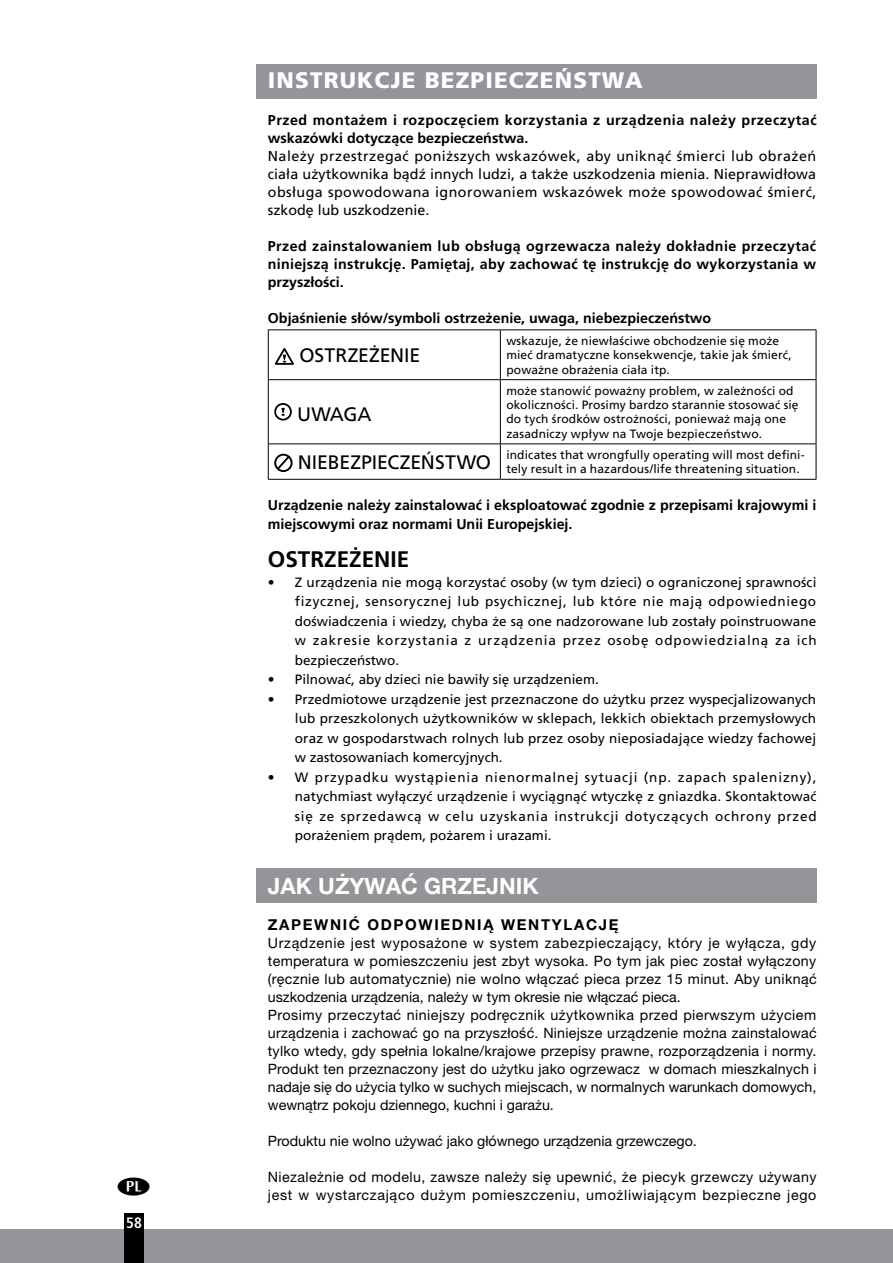
<style>
.page{position:relative;width:893px;height:1263px;background:#fff}
.page>*{position:absolute;margin:0;border:0;box-sizing:border-box;transform-origin:0 0}
.t1{font:900 22.5px "Frutiger LT Com";letter-spacing:.05em;color:#fff}
.t2{font:700 22.5px "Helvetica Neue LT Pro";color:#fff}
.t3{font:700 22.5px "Frutiger LT Com";color:#000}
.t4{font:19.5px "Frutiger LT Com";letter-spacing:-.005em;color:#000}
.t5{font:700 15px "Helvetica Neue LT Pro";letter-spacing:.11em;color:#000}
.t6{font:700 condensed 15px "Frutiger LT Com";color:#fff}
.t7{font:14.25px/18px "Helvetica Neue LT Pro";letter-spacing:.02em;color:#000}
.t8{font:700 14.25px/18px "Frutiger LT Com";color:#000;text-align:justify}
.t9{font:14.25px/18px "Frutiger LT Com";letter-spacing:.03em;color:#000;text-align:justify}
.t10{font:14.25px/18px "Helvetica Neue LT Pro";letter-spacing:.05em;color:#000}
.t11{font:700 14.25px/18px "Frutiger LT Com";letter-spacing:.035em;color:#000}
.t12{font:14.25px "Helvetica Neue LT Pro";color:#000}
.t13{font:13.5px/19.5px "Frutiger LT Com";color:#000;text-align:justify}
.t14{font:12px/14.4px "Frutiger LT Com";letter-spacing:.01em;color:#000}
</style>
<div class="page">
<div style="left:0;top:1229px;width:893px;height:34px;background:#939598"></div>
<div style="left:124px;top:1213px;width:20px;height:50px;background:#000"></div>
<div style="left:256px;top:868px;width:560px;height:34px;background:#939598"></div>
<div style="left:256px;top:65px;width:560px;height:34px;background:#939598"></div>
<hr style="left:268px;top:329px;width:232px;height:1px;background:#000">
<hr style="left:268px;top:330px;width:1px;height:49px;background:#000">
<hr style="left:500px;top:329px;width:316px;height:1px;background:#000">
<hr style="left:500px;top:330px;width:1px;height:49px;background:#000">
<hr style="left:816px;top:330px;width:1px;height:49px;background:#000">
<hr style="left:268px;top:379px;width:232px;height:1px;background:#000">
<hr style="left:268px;top:380px;width:1px;height:63px;background:#000">
<hr style="left:500px;top:379px;width:316px;height:1px;background:#000">
<hr style="left:500px;top:380px;width:1px;height:63px;background:#000">
<hr style="left:816px;top:380px;width:1px;height:63px;background:#000">
<hr style="left:268px;top:443px;width:232px;height:1px;background:#000">
<hr style="left:268px;top:444px;width:1px;height:35px;background:#000">
<hr style="left:500px;top:443px;width:316px;height:1px;background:#000">
<hr style="left:500px;top:444px;width:1px;height:35px;background:#000">
<hr style="left:816px;top:444px;width:1px;height:35px;background:#000">
<hr style="left:268px;top:479px;width:232px;height:1px;background:#000">
<hr style="left:500px;top:479px;width:316px;height:1px;background:#000">
<svg style="left:274px;top:348px;width:20px;height:16px"></svg>
<div style="left:274px;top:403px;width:18px;height:17px;border:2px solid #000;border-radius:50%"></div>
<svg style="left:281px;top:408px;width:4px;height:8px"></svg>
<div style="left:274px;top:454px;width:19px;height:18px;border:2px solid #000;border-radius:50%"></div>
<svg style="left:275px;top:454px;width:16px;height:17px"></svg>
<p class="t6" style="left:126px;top:1214px;width:17px">58</p>
<h1 class="t1" style="left:268px;top:66px;width:376px">INSTRUKCJE BEZPIECZEŃSTWA</h1>
<p class="t11" style="left:268px;top:112px;width:550px">Przed montażem i rozpoczęciem korzystania z urządzenia należy przeczytać wskazówki dotyczące bezpieczeństwa.</p>
<p class="t9" style="left:268px;top:148px;width:550px">Należy przestrzegać poniższych wskazówek, aby uniknąć śmierci lub obrażeń ciała użytkownika bądź innych ludzi, a także uszkodzenia mienia. Nieprawidłowa obsługa spowodowana ignorowaniem wskazówek może spowodować śmierć, szkodę lub uszkodzenie.</p>
<p class="t8" style="left:268px;top:238px;width:550px">Przed zainstalowaniem lub obsługą ogrzewacza należy dokładnie przeczytać niniejszą instrukcję. Pamiętaj, aby zachować tę instrukcję do wykorzystania w przyszłości.</p>
<p class="t8" style="left:268px;top:310px;width:445px">Objaśnienie słów/symboli ostrzeżenie, uwaga, niebezpieczeństwo</p>
<h2 class="t4" style="left:299px;top:344px;width:123px">OSTRZEŻENIE</h2>
<p class="t14" style="left:506px;top:334px;width:287px">wskazuje, że niewłaściwe obchodzenie się może mieć dramatyczne konsekwencje, takie jak śmierć, poważne obrażenia ciała itp.</p>
<h2 class="t4" style="left:297px;top:402px;width:76px">UWAGA</h2>
<p class="t14" style="left:506px;top:383px;width:294px">może stanowić poważny problem, w zależności od okoliczności. Prosimy bardzo starannie stosować się do tych środków ostrożności, ponieważ mają one zasadniczy wpływ na Twoje bezpieczeństwo.</p>
<h2 class="t4" style="left:298px;top:451px;width:195px">NIEBEZPIECZEŃSTWO</h2>
<p class="t14" style="left:506px;top:448px;width:300px">indicates that wrongfully operating will most defini&shy;tely result in a hazardous/life threatening situation.</p>
<p class="t8" style="left:268px;top:495px;width:550px;line-height:19.5px">Urządzenie należy zainstalować i eksploatować zgodnie z przepisami krajowymi i miejscowymi oraz normami Unii Europejskiej.</p>
<h1 class="t3" style="left:268px;top:546px;width:143px">OSTRZEŻENIE</h1>
<p class="t13" style="left:295px;top:572px;width:523px;text-indent:-27px">• Z urządzenia nie mogą korzystać osoby (w tym dzieci) o ograniczonej sprawności fizycznej, sensorycznej lub psychicznej, lub które nie mają odpowiedniego doświadczenia i wiedzy, chyba że są one nadzorowane lub zostały poinstruowane w zakresie korzystania z urządzenia przez osobę odpowiedzialną za ich bezpieczeństwo.</p>
<p class="t13" style="left:268px;top:670px;width:332px">• Pilnować, aby dzieci nie bawiły się urządzeniem.</p>
<p class="t13" style="left:295px;top:689px;width:523px;text-indent:-27px">• Przedmiotowe urządzenie jest przeznaczone do użytku przez wyspecjalizowanych lub przeszkolonych użytkowników w sklepach, lekkich obiektach przemysłowych oraz w gospodarstwach rolnych lub przez osoby nieposiadające wiedzy fachowej w zastosowaniach komercyjnych.</p>
<p class="t13" style="left:295px;top:767px;width:523px;text-indent:-27px">• W przypadku wystąpienia nienormalnej sytuacji (np. zapach spalenizny), natychmiast wyłączyć urządzenie i wyciągnąć wtyczkę z gniazdka. Skontaktować się ze sprzedawcą w celu uzyskania instrukcji dotyczących ochrony przed porażeniem prądem, pożarem i urazami.</p>
<h1 class="t2" style="left:268px;top:872px;width:272px">JAK UŻYWAĆ GRZEJNIK</h1>
<p class="t5" style="left:268px;top:916px;width:352px">ZAPEWNIĆ ODPOWIEDNIĄ WENTYLACJE˛</p>
<p class="t7" style="left:268px;top:934px;width:550px">Urządzenie jest wyposażone w system zabezpieczający, który je wyłącza, gdy temperatura w pomieszczeniu jest zbyt wysoka. Po tym jak piec został wyłączony (ręcznie lub automatycznie) nie wolno włączać pieca przez 15 minut. Aby uniknąć uszkodzenia urządzenia, należy w tym okresie nie włączać pieca.<br>Prosimy przeczytać niniejszy podręcznik użytkownika przed pierwszym użyciem urządzenia i zachować go na przyszłość. Niniejsze urządzenie można zainstalować tylko wtedy, gdy spełnia lokalne/krajowe przepisy prawne, rozporządzenia i normy.<br>Produkt ten przeznaczony jest do użytku jako ogrzewacz w domach mieszkalnych i nadaje się do użycia tylko w suchych miejscach, w normalnych warunkach domowych, wewnątrz pokoju dziennego, kuchni i garażu.</p>
<p class="t12" style="left:268px;top:1132px;width:430px">Produktu nie wolno używać jako głównego urządzenia grzewczego.</p>
<p class="t10" style="left:268px;top:1168px;width:550px">Niezależnie od modelu, zawsze należy się upewnić, że piecyk grzewczy używany jest w wystarczająco dużym pomieszczeniu, umożliwiającym bezpieczne jego</p>
</div>
